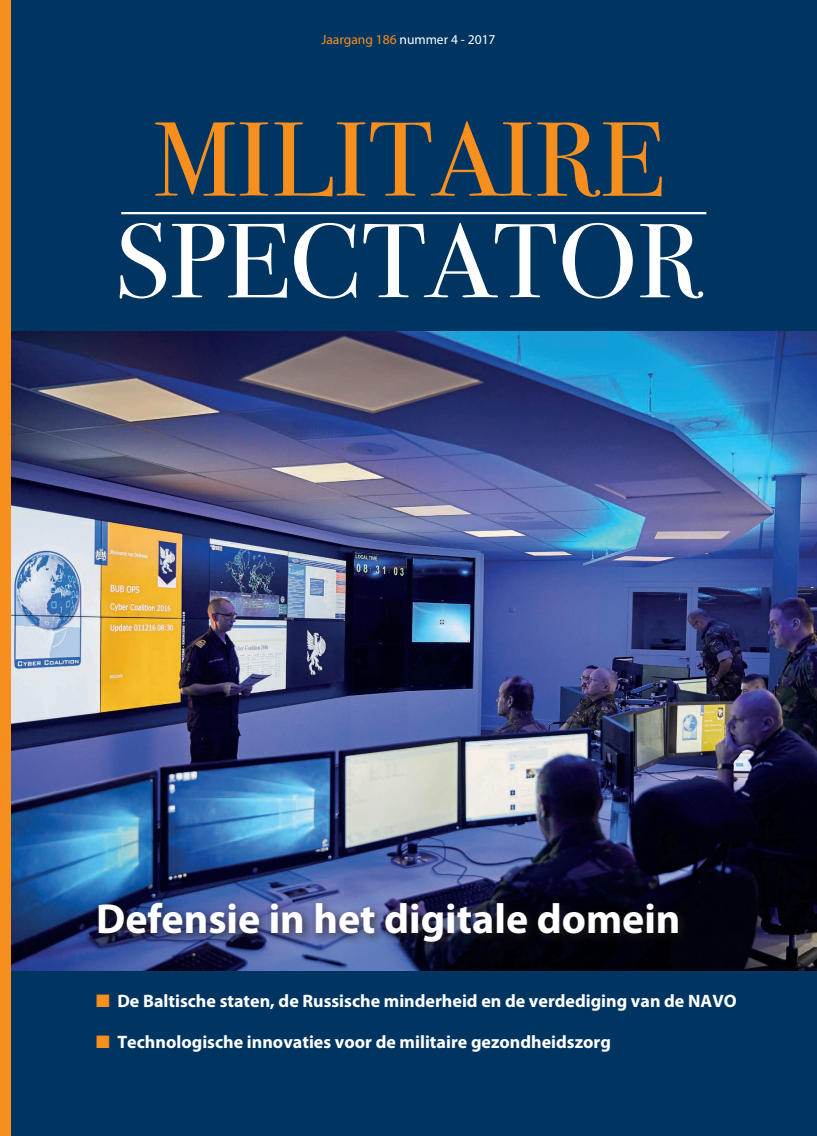
<style>
.page{position:relative;width:817px;height:1136px;background:#fff}
.page>*{position:absolute;margin:0;border:0;box-sizing:border-box;transform-origin:0 0}
.t1{font:109.5px "Bodoni Seventytwo EF";color:#f68f1e;scale:1.05 1}
.t2{font:109.5px "Bodoni Seventytwo EF";color:#fff;scale:1.05 1}
.t3{font:700 42px "Myriad Pro";color:#fff}
.t4{font:700 18px "Myriad Pro";color:#fff}
.t5{font:13.5px "Myriad Pro";color:#fff}
.s1{color:#f68f1e}
</style>
<div class="page">
<div style="left:0;top:0;width:816px;height:1135px;background:#003562"></div>
<img style="left:11px;top:332px;width:805px;height:637px">
<hr style="left:121px;top:212px;width:585px;height:2px;background:#fff">
<div style="left:93px;top:896px;width:597px;height:57px;background:#231f20;opacity:.75"></div>
<div style="left:0;top:0;width:11px;height:1135px;background:#f68f1e"></div>
<p class="t5" style="left:321px;top:32px;width:176px"><span class="s1">Jaargang 186</span> nummer 4 - 2017</p>
<h1 class="t1" style="left:153px;top:97px;width:488px">MILITAIRE</h1>
<h1 class="t2" style="left:114px;top:198px;width:561px">SPECTATOR</h1>
<h2 class="t3" style="left:96px;top:895px;width:585px">Defensie in het digitale domein</h2>
<p class="t4" style="left:96px;top:990px;width:642px"><span class="s1">■</span> De Baltische staten, de Russische minderheid en de verdediging van de NAVO</p>
<p class="t4" style="left:96px;top:1031px;width:516px"><span class="s1">■</span> Technologische innovaties voor de militaire gezondheidszorg</p>
</div>
